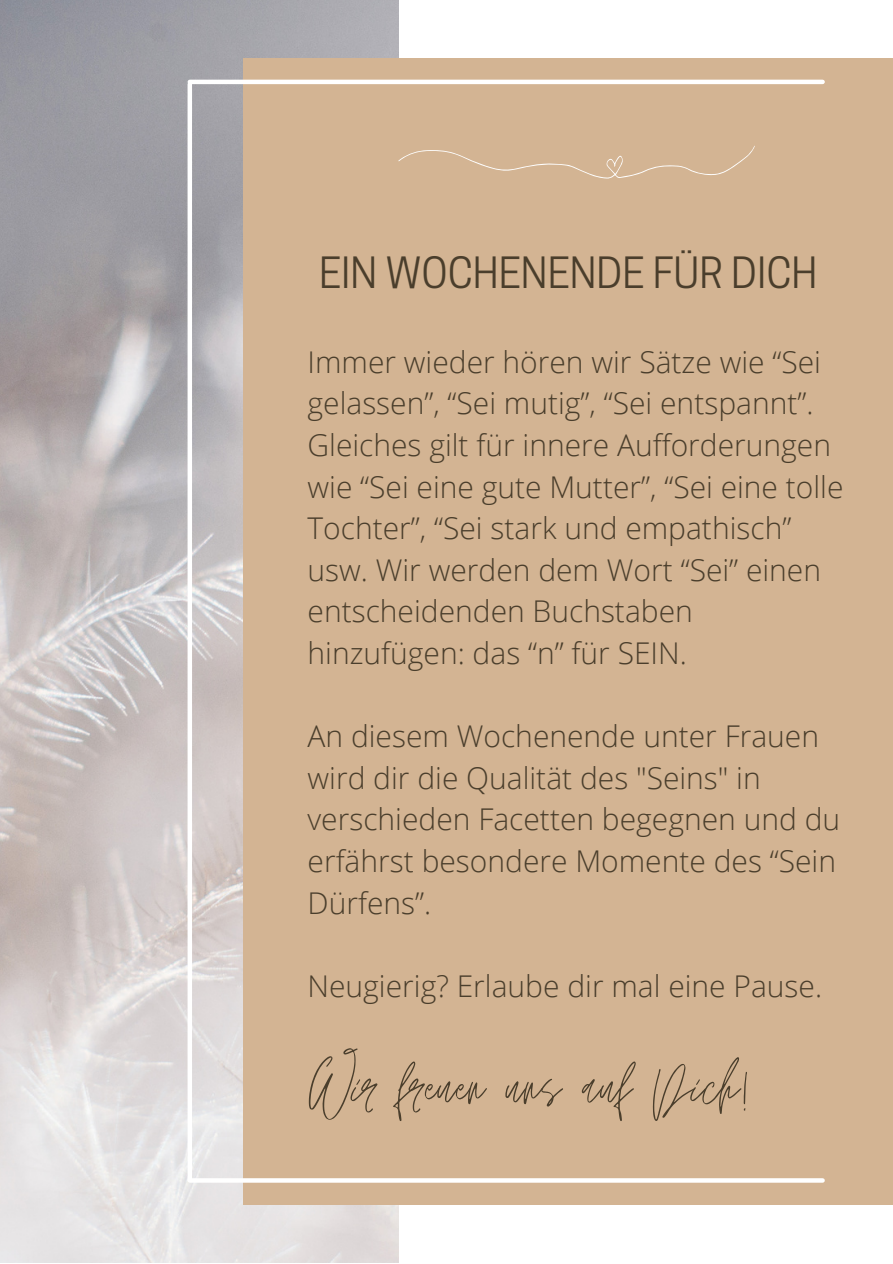
<style>
.page{position:relative;width:893px;height:1264px;background:#fff}
.page>*{position:absolute;margin:0;border:0;box-sizing:border-box;transform-origin:0 0}
.t1{font:82.35px "Jonathan";color:#4a3e2c}
.t2{font:40.5px "Cooper Hewitt";color:#4a3e2c}
.t3{font:300 30px/41.5px "Open Sans";color:#4a3e2c}
</style>
<div class="page">
<img style="left:0;top:0;width:398px;height:1262px">
<div style="left:243px;top:58px;width:649px;height:1146px;background:#d3b493"></div>
<hr style="left:190px;top:80px;width:632px;height:4px;background:#fff">
<svg style="left:191px;top:1178px;width:631px;height:4px;background:#fcfbf9"></svg>
<div style="left:187px;top:84px;width:5px;height:1096px;background:#fff"></div>
<svg style="left:398px;top:147px;width:356px;height:31px"></svg>
<p class="t2" style="left:319px;top:257px;width:499px">EIN WOCHENENDE FÜR DICH</p>
<p class="t3" style="left:307px;top:340px;width:537px">Immer wieder hören wir Sätze wie “Sei gelassen”, “Sei mutig”, “Sei entspannt”.<br>Gleiches gilt für innere Aufforderungen wie “Sei eine gute Mutter”, “Sei eine tolle Tochter”, “Sei stark und empathisch” usw. Wir werden dem Wort “Sei” einen entscheidenden Buchstaben hinzufügen: das “n” für SEIN.</p>
<p class="t3" style="left:307px;top:714px;width:534px">An diesem Wochenende unter Frauen wird dir die Qualität des "Seins" in verschieden Facetten begegnen und du erfährst besondere Momente des “Sein<br>Dürfens”.</p>
<p class="t3" style="left:307px;top:964px;width:516px">Neugierig? Erlaube dir mal eine Pause.</p>
<p class="t1" style="left:309px;top:1040px;width:444px">Wir freuen uns auf Dich!</p>
</div>
